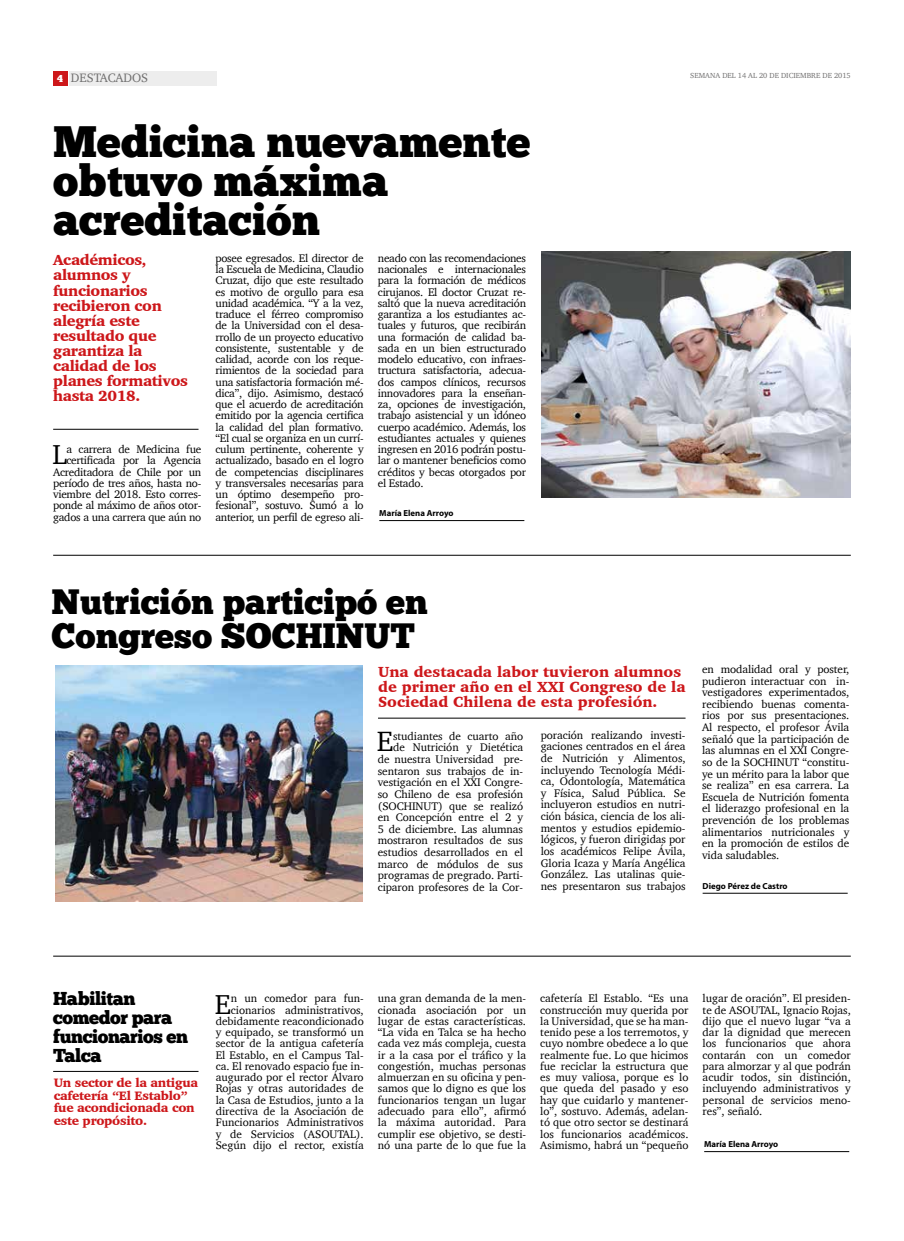
<style>
.page{position:relative;width:904px;height:1241px;background:#fff}
.page>*{position:absolute;margin:0;border:0;box-sizing:border-box;transform-origin:0 0}
.t1{font:43.75px/38.8px "Chunk Five Ex";color:#000}
.t2{font:35px/33.8px "Chunk Five Ex";color:#000}
.t3{font:28.62px "Charter";color:#000}
.t4{font:28px "Charter";color:#000}
.t5{font:18.62px/18.8px "Chunk Five Ex";letter-spacing:-.025em;color:#000}
.t6{font:900 15px/15px "Charter";letter-spacing:-.025em;color:#cd171a}
.t7{font:900 15px/15px "Charter";color:#cd171a}
.t8{font:900 12.5px/12.5px "Charter";letter-spacing:-.025em;color:#cd171a}
.t9{font:12.5px "Charter";color:#706f6f}
.t10{font:11.25px/11.2px "Charter";letter-spacing:-.005em;color:#000;text-align:justify}
.t11{font:700 8.75px "Myriad Pro";color:#000}
.t12{font:7.5px "Charter";color:#706f6f}
.s1{font-family:"Chunk Five Ex";font-size:10px;color:#fff}
</style>
<div class="page">
<div style="left:53px;top:71px;width:15px;height:15px;background:#cd171a"></div>
<div style="left:69px;top:71px;width:147px;height:15px;background:#ededed"></div>
<hr style="left:53px;top:429px;width:145px;height:1px;background:#000">
<hr style="left:53px;top:555px;width:797px;height:1px;background:#000">
<hr style="left:53px;top:955px;width:797px;height:1px;background:#000">
<hr style="left:53px;top:1070px;width:145px;height:1px;background:#000">
<hr style="left:378px;top:717px;width:307px;height:1px;background:#000">
<hr style="left:379px;top:520px;width:145px;height:1px;background:#000">
<hr style="left:702px;top:892px;width:145px;height:1px;background:#000">
<hr style="left:704px;top:1151px;width:145px;height:1px;background:#000">
<img style="left:541px;top:251px;width:309px;height:246px">
<img style="left:56px;top:665px;width:307px;height:236px">
<p class="t9" style="left:57px;top:67px;width:92px"><span class="s1">4</span> DESTACADOS</p>
<h1 class="t1" style="left:53px;top:121px;width:479px">Medicina nuevamente obtuvo máxima acreditación</h1>
<h3 class="t6" style="left:53px;top:252px;width:136px">Académicos, alumnos y funcionarios recibieron con alegría este resultado que garantiza la calidad de los planes formativos hasta 2018.</h3>
<p class="t10" style="left:53px;top:443px;width:150px;text-align:right">a carrera de Medicina fue certificada por la Agencia<br>Acreditadora de Chile por un período de tres años, hasta no&shy;viembre del 2018. Esto corres&shy;ponde al máximo de años otor&shy;gados a una carrera que aún no</p>
<h3 class="t4" style="left:52px;top:430px;width:16px">L</h3>
<p class="t10" style="left:215px;top:252px;width:150px">posee egresados. El director de la Escuela de Medicina, Claudio Cruzat, dijo que este resultado es motivo de orgullo para esa unidad académica. “Y a la vez, traduce el férreo compromiso de la Universidad con el desa&shy;rrollo de un proyecto educativo consistente, sustentable y de calidad, acorde con los reque&shy;rimientos de la sociedad para una satisfactoria formación mé&shy;dica”, dijo. Asimismo, destacó que el acuerdo de acreditación emitido por la agencia certifica la calidad del plan formativo. “El cual se organiza en un currí&shy;culum pertinente, coherente y actualizado, basado en el logro de competencias disciplinares y transversales necesarias para un óptimo desempeño pro&shy;fesional”, sostuvo. Sumó a lo anterior, un perfil de egreso ali-</p>
<p class="t10" style="left:378px;top:252px;width:150px">neado con las recomendaciones nacionales e internacionales para la formación de médicos cirujanos. El doctor Cruzat re&shy;saltó que la nueva acreditación garantiza a los estudiantes ac&shy;tuales y futuros, que recibirán una formación de calidad ba&shy;sada en un bien estructurado modelo educativo, con infraes&shy;tructura satisfactoria, adecua&shy;dos campos clínicos, recursos innovadores para la enseñan&shy;za, opciones de investigación, trabajo asistencial y un idóneo cuerpo académico. Además, los estudiantes actuales y quienes ingresen en 2016 podrán postu&shy;lar o mantener beneficios como créditos y becas otorgados por el Estado.</p>
<p class="t11" style="left:379px;top:507px;width:76px">María Elena Arroyo</p>
<h2 class="t2" style="left:52px;top:584px;width:378px">Nutrición participó en<br>Congreso SOCHINUT</h2>
<p class="t12" style="left:690px;top:69px;width:162px">SEMANA DEL 14 AL 20 DE DICIEMBRE DE 2015</p>
<h3 class="t7" style="left:378px;top:663px;width:309px">Una destacada labor tuvieron alumnos de primer año en el XXI Congreso de la<br>Sociedad Chilena de esta profesión.</h3>
<p class="t10" style="left:702px;top:663px;width:149px;line-height:11.6px">en modalidad oral y poster, pudieron interactuar con in&shy;vestigadores experimentados, recibiendo buenas comenta&shy;rios por sus presentaciones.<br>Al respecto, el profesor Ávila señaló que la participación de las alumnas en el XXI Congre&shy;so de la SOCHINUT</p>
<p class="t10" style="left:541px;top:728px;width:146px;line-height:11.6px">poración realizando investi&shy;gaciones centrados en el área de Nutrición y Alimentos, incluyendo Tecnología Médi&shy;ca, Odontología, Matemática y Física, Salud Pública. Se incluyeron estudios en nutri&shy;ción básica, ciencia de los ali&shy;mentos y estudios epidemio&shy;lógicos, y fueron dirigidas por los académicos Felipe Ávila, Gloria Icaza y María Angélica González. Las utalinas quie&shy;nes presentaron sus trabajos</p>
<h3 class="t3" style="left:377px;top:716px;width:18px">E</h3>
<p class="t10" style="left:393px;top:730px;width:131px">studiantes de cuarto año</p>
<p class="t10" style="left:393px;top:741px;width:131px">de Nutrición y Dietética</p>
<p class="t10" style="left:378px;top:753px;width:147px">de nuestra Universidad pre-</p>
<p class="t10" style="left:378px;top:765px;width:147px">sentaron sus trabajos de in-</p>
<p class="t10" style="left:378px;top:776px;width:147px">vestigación en el XXI Congre-</p>
<p class="t10" style="left:378px;top:788px;width:147px">so Chileno de esa profesión</p>
<p class="t10" style="left:378px;top:799px;width:13px">(SOCHINUT</p>
<p class="t10" style="left:702px;top:756px;width:149px;line-height:11.6px;text-indent:100px">“constitu&shy;ye un mérito para la labor que se realiza” en esa carrera. La Escuela de Nutrición fomenta el liderazgo profesional en la prevención de los problemas alimentarios nutricionales y en la promoción de estilos de vida saludables.</p>
<p class="t10" style="left:378px;top:799px;width:147px;line-height:11.6px;text-indent:60px">) que se realizó en Concepción entre el 2 y 5 de diciembre. Las alumnas mostraron resultados de sus estudios desarrollados en el marco de módulos de sus programas de pregrado. Parti&shy;ciparon profesores de la Cor-</p>
<p class="t11" style="left:702px;top:880px;width:86px">Diego Pérez de Castro</p>
<h3 class="t5" style="left:53px;top:988px;width:136px">Habilitan comedor para funcionarios en<br>Talca</h3>
<h3 class="t4" style="left:215px;top:979px;width:18px">E</h3>
<p class="t10" style="left:216px;top:992px;width:149px;text-align:right">n un comedor para fun&shy;cionarios administrativos, debidamente reacondicionado y equipado, se transformó un sector de la antigua cafetería<br>El Establo, en el Campus Tal&shy;ca. El renovado espacio fue in&shy;augurado por el rector Álvaro<br>Rojas y otras autoridades de la Casa de Estudios, junto a la directiva de la Asociación de<br>Funcionarios Administrativos y de Servicios (ASOUTAL).<br>Según dijo el rector, existía</p>
<p class="t10" style="left:378px;top:992px;width:150px">una gran demanda de la men&shy;cionada asociación por un lugar de estas características. “La vida en Talca se ha hecho cada vez más compleja, cuesta ir a la casa por el tráfico y la congestión, muchas personas almuerzan en su oficina y pen&shy;samos que lo digno es que los funcionarios tengan un lugar adecuado para ello”, afirmó la máxima autoridad. Para cumplir ese objetivo, se desti&shy;nó una parte de lo que fue la</p>
<p class="t10" style="left:540px;top:992px;width:150px">cafetería El Establo. “Es una construcción muy querida por la Universidad, que se ha man&shy;tenido pese a los terremotos, y cuyo nombre obedece a lo que realmente fue. Lo que hicimos fue reciclar la estructura que es muy valiosa, porque es lo que queda del pasado y eso hay que cuidarlo y mantener&shy;lo”, sostuvo. Además, adelan&shy;tó que otro sector se destinará los funcionarios académicos.<br>Asimismo, habrá un “pequeño</p>
<p class="t8" style="left:54px;top:1076px;width:146px">Un sector de la antigua cafetería “El Establo” fue acondicionada con este propósito.</p>
<p class="t10" style="left:702px;top:992px;width:150px">lugar de oración”. El presiden&shy;te de ASOUTAL</p>
<p class="t10" style="left:702px;top:1003px;width:150px;text-indent:75px">, Ignacio Rojas, dijo que el nuevo lugar “va a dar la dignidad que merecen los funcionarios que ahora contarán con un comedor para almorzar y al que podrán acudir todos, sin distinción, incluyendo administrativos y personal de servicios meno&shy;res”, señaló.</p>
<p class="t11" style="left:704px;top:1138px;width:76px">María Elena Arroyo</p>
</div>
